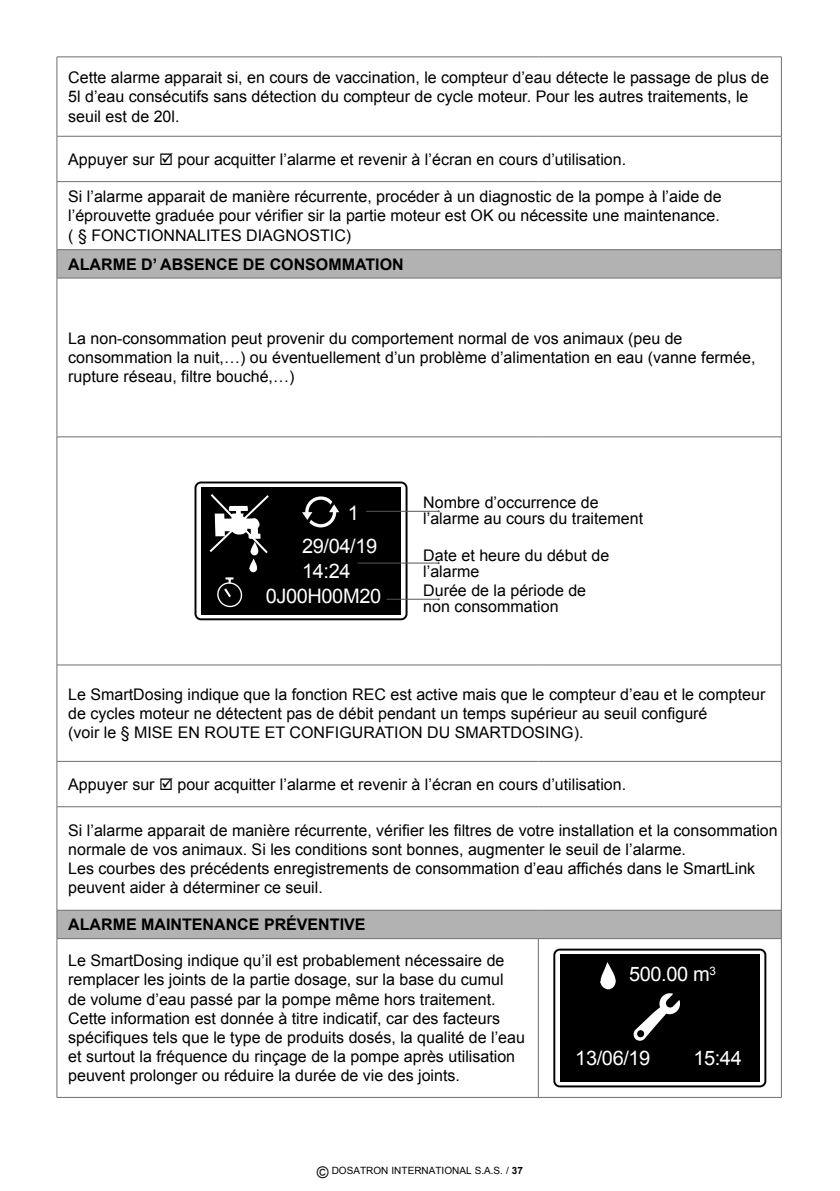
<style>
.page{position:relative;width:840px;height:1191px;background:#fff}
.page>*{position:absolute;margin:0;border:0;box-sizing:border-box;transform-origin:0 0}
.t1{font:20px "Arial";letter-spacing:-.02em;color:#fff}
.t2{font:16px/19.2px "Arial";color:#000}
.t3{font:700 16px "Arial";color:#000}
.t4{font:10px "Arial";color:#000}
.s1{font-size:16px}
.s2{font-weight:700}
</style>
<div class="page">
<svg style="left:58px;top:250px;width:722px;height:688px"></svg>
<hr style="left:780px;top:57px;width:1px;height:79px;background:#706f6f">
<hr style="left:780px;top:136px;width:1px;height:45px;background:#706f6f">
<hr style="left:780px;top:182px;width:1px;height:67px;background:#706f6f">
<svg style="left:780px;top:250px;width:1px;height:28px"></svg>
<hr style="left:780px;top:278px;width:1px;height:159px;background:#706f6f">
<hr style="left:780px;top:437px;width:1px;height:228px;background:#706f6f">
<hr style="left:780px;top:665px;width:1px;height:96px;background:#706f6f">
<hr style="left:780px;top:761px;width:1px;height:45px;background:#706f6f">
<hr style="left:780px;top:807px;width:1px;height:103px;background:#706f6f">
<svg style="left:780px;top:911px;width:1px;height:27px"></svg>
<hr style="left:57px;top:57px;width:481px;height:1px;background:#706f6f">
<hr style="left:57px;top:57px;width:1px;height:79px;background:#706f6f">
<hr style="left:538px;top:57px;width:243px;height:1px;background:#706f6f">
<hr style="left:57px;top:136px;width:481px;height:1px;background:#706f6f">
<hr style="left:57px;top:136px;width:1px;height:45px;background:#706f6f">
<hr style="left:538px;top:136px;width:243px;height:1px;background:#706f6f">
<hr style="left:57px;top:181px;width:481px;height:1px;background:#706f6f">
<hr style="left:57px;top:182px;width:1px;height:67px;background:#706f6f">
<hr style="left:538px;top:181px;width:243px;height:1px;background:#706f6f">
<hr style="left:57px;top:249px;width:481px;height:1px;background:#706f6f">
<svg style="left:57px;top:250px;width:1px;height:28px"></svg>
<hr style="left:538px;top:249px;width:243px;height:1px;background:#706f6f">
<hr style="left:57px;top:278px;width:481px;height:1px;background:#706f6f">
<hr style="left:57px;top:278px;width:1px;height:159px;background:#706f6f">
<hr style="left:538px;top:278px;width:243px;height:1px;background:#706f6f">
<hr style="left:57px;top:436px;width:481px;height:1px;background:#706f6f">
<hr style="left:57px;top:437px;width:1px;height:228px;background:#706f6f">
<hr style="left:538px;top:436px;width:243px;height:1px;background:#706f6f">
<hr style="left:57px;top:664px;width:481px;height:1px;background:#706f6f">
<hr style="left:57px;top:665px;width:1px;height:96px;background:#706f6f">
<hr style="left:538px;top:664px;width:243px;height:1px;background:#706f6f">
<hr style="left:57px;top:761px;width:481px;height:1px;background:#706f6f">
<hr style="left:57px;top:761px;width:1px;height:45px;background:#706f6f">
<hr style="left:538px;top:761px;width:243px;height:1px;background:#706f6f">
<hr style="left:57px;top:806px;width:481px;height:1px;background:#706f6f">
<hr style="left:57px;top:807px;width:1px;height:103px;background:#706f6f">
<hr style="left:538px;top:806px;width:243px;height:1px;background:#706f6f">
<hr style="left:57px;top:910px;width:481px;height:1px;background:#706f6f">
<svg style="left:57px;top:910px;width:1px;height:28px"></svg>
<hr style="left:538px;top:910px;width:243px;height:1px;background:#706f6f">
<hr style="left:57px;top:938px;width:481px;height:1px;background:#706f6f">
<hr style="left:57px;top:938px;width:1px;height:159px;background:#706f6f">
<hr style="left:538px;top:938px;width:243px;height:1px;background:#706f6f">
<hr style="left:537px;top:938px;width:1px;height:159px;background:#706f6f">
<hr style="left:780px;top:938px;width:1px;height:159px;background:#706f6f">
<hr style="left:57px;top:1097px;width:481px;height:1px;background:#706f6f">
<hr style="left:538px;top:1097px;width:243px;height:1px;background:#706f6f">
<svg style="left:195px;top:482px;width:211px;height:137px"></svg>
<div style="left:194px;top:481px;width:213px;height:139px;border:2px solid #000;border-radius:6px"></div>
<div style="left:201px;top:487px;width:199px;height:127px;background:#000"></div>
<div style="left:217px;top:582px;width:25px;height:25px;border:1px solid #fff;border-radius:50%"></div>
<svg style="left:209px;top:494px;width:60px;height:105px"></svg>
<svg style="left:302px;top:496px;width:37px;height:31px"></svg>
<hr style="left:366px;top:511px;width:72px;height:1px;background:#575756">
<hr style="left:357px;top:563px;width:81px;height:1px;background:#575756">
<hr style="left:386px;top:599px;width:52px;height:1px;background:#575756">
<div style="left:553px;top:948px;width:213px;height:139px;border:2px solid #000;border-radius:6px"></div>
<div style="left:560px;top:954px;width:199px;height:127px;background:#000"></div>
<svg style="left:600px;top:962px;width:15px;height:27px"></svg>
<svg style="left:633px;top:993px;width:46px;height:48px"></svg>
<p class="t2" style="left:68px;top:68px;width:701px">Cette alarme apparait si, en cours de vaccination, le compteur d’eau détecte le passage de plus de<br>5l d’eau consécutifs sans détection du compteur de cycle moteur. Pour les autres traitements, le seuil est de 20l.</p>
<p class="t2" style="left:68px;top:150px;width:559px">Appuyer sur ☑ pour acquitter l’alarme et revenir à l’écran en cours d’utilisation.</p>
<p class="t2" style="left:68px;top:187px;width:654px;text-align:justify">Si l’alarme apparait de manière récurrente, procéder à un diagnostic de la pompe à l’aide de l’éprouvette graduée pour vérifier sir la partie moteur est OK ou nécessite une maintenance. ( § FONCTIONNALITES DIAGNOSTIC)</p>
<p class="t3" style="left:68px;top:253px;width:337px">ALARME D’ ABSENCE DE CONSOMMATION</p>
<p class="t2" style="left:68px;top:329px;width:688px">La non-consommation peut provenir du comportement normal de vos animaux (peu de consommation la nuit,…) ou éventuellement d’un problème d’alimentation en eau (vanne fermée, rupture réseau, filtre bouché,…)</p>
<p class="t1" style="left:348px;top:499px;width:13px">1</p>
<p class="t1" style="left:302px;top:532px;width:77px">29/04/19</p>
<p class="t1" style="left:302px;top:557px;width:50px">14:24</p>
<p class="t1" style="left:265px;top:582px;width:117px">0J00H00M20</p>
<p class="t2" style="left:423px;top:495px;width:221px;line-height:16px">Nombre d’occurrence de l’alarme au cours du traitement</p>
<p class="t2" style="left:423px;top:547px;width:187px;line-height:16px">Date et heure du début de l’alarme</p>
<p class="t2" style="left:423px;top:583px;width:164px;line-height:16px">Durée de la période de non consommation</p>
<p class="t2" style="left:68px;top:684px;width:698px">Le SmartDosing indique que la fonction REC est active mais que le compteur d’eau et le compteur de cycles moteur ne détectent pas de débit pendant un temps supérieur au seuil configuré<br>(voir le § MISE EN ROUTE ET CONFIGURATION DU SMARTDOSING).</p>
<p class="t2" style="left:68px;top:775px;width:559px">Appuyer sur ☑ pour acquitter l’alarme et revenir à l’écran en cours d’utilisation.</p>
<p class="t2" style="left:68px;top:820px;width:710px">Si l’alarme apparait de manière récurrente, vérifier les filtres de votre installation et la consommation normale de vos animaux. Si les conditions sont bonnes, augmenter le seuil de l’alarme.<br>Les courbes des précédents enregistrements de consommation d’eau affichés dans le SmartLink peuvent aider à déterminer ce seuil.</p>
<p class="t3" style="left:68px;top:914px;width:298px">ALARME MAINTENANCE PRÉVENTIVE</p>
<p class="t2" style="left:68px;top:951px;width:458px">Le SmartDosing indique qu’il est probablement nécessaire de remplacer les joints de la partie dosage, sur la base du cumul de volume d’eau passé par la pompe même hors traitement.<br>Cette information est donnée à titre indicatif, car des facteurs spécifiques tels que le type de produits dosés, la qualité de l’eau et surtout la fréquence du rinçage de la pompe après utilisation peuvent prolonger ou réduire la durée de vie des joints.</p>
<p class="t1" style="left:628px;top:961px;width:88px">500.00 m<sup>3</sup></p>
<p class="t1" style="left:575px;top:1045px;width:77px">13/06/19</p>
<p class="t1" style="left:693px;top:1045px;width:50px">15:44</p>
<p class="t4" style="left:317px;top:1164px;width:207px"><span class="s1">©</span> DOSATRON INTERNATIONAL S.A.S. / <span class="s2">37</span></p>
</div>
